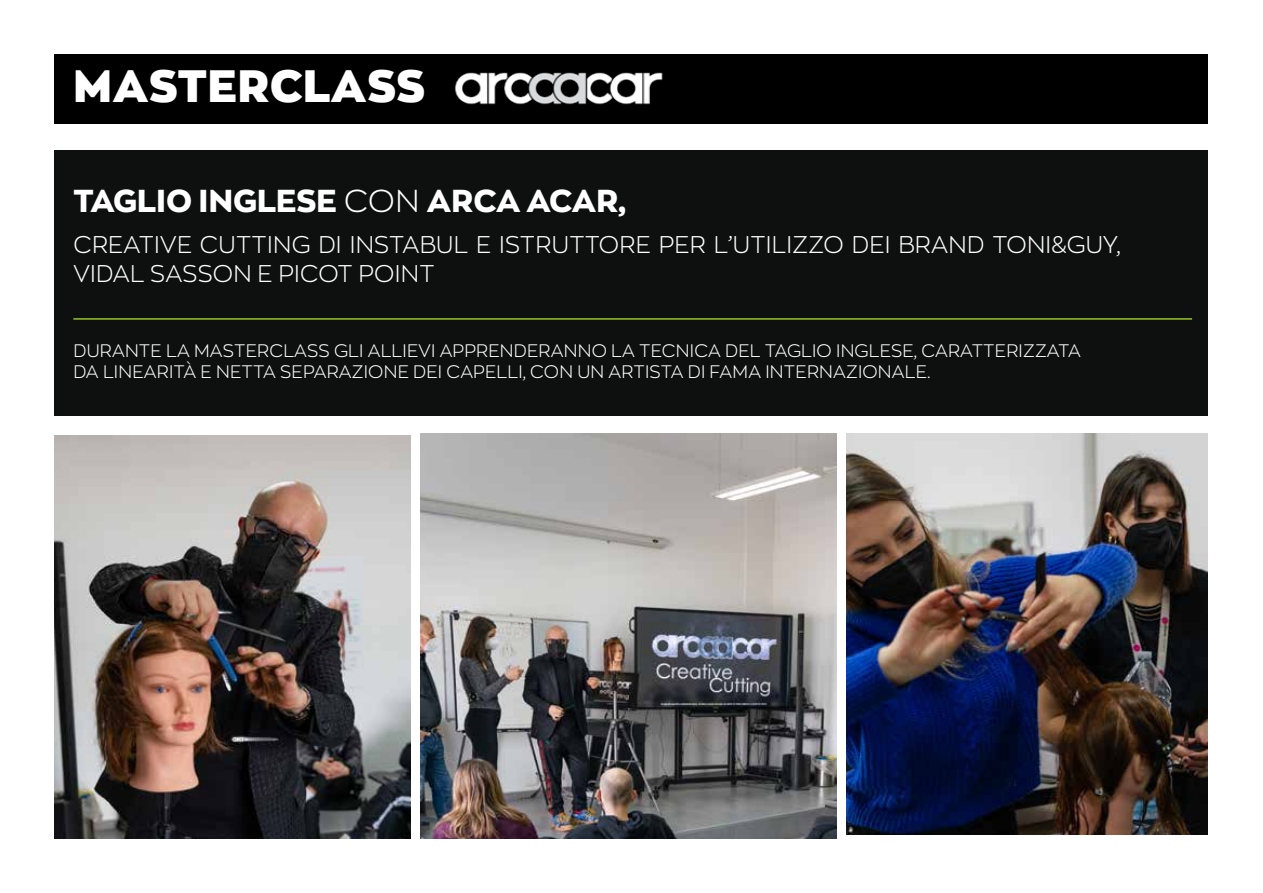
<style>
.page{position:relative;width:1263px;height:893px;background:#fff}
.page>*{position:absolute;margin:0;border:0;box-sizing:border-box;transform-origin:0 0}
.t1{font:900 45px "Zona Pro";letter-spacing:.02em;color:#fff}
.t2{font:800 31.5px "Zona Pro";letter-spacing:.01em;color:#fff}
.t3{font:300 24px/28.5px "Zona Pro";letter-spacing:.01em;color:#fff}
.t4{font:300 18px/21px "Zona Pro";letter-spacing:.01em;color:#fff}
.s1{font-weight:300}
</style>
<div class="page">
<div style="left:54px;top:54px;width:1154px;height:69px;background:#000"></div>
<div style="left:54px;top:150px;width:1154px;height:265px;background:#0e100f"></div>
<img style="left:420px;top:434px;width:417px;height:405px">
<img style="left:54px;top:435px;width:356px;height:404px">
<img style="left:847px;top:434px;width:361px;height:400px">
<hr style="left:73px;top:318px;width:1119px;height:2px;background:#98c325">
<img style="left:454px;top:72px;width:209px;height:33px">
<h1 class="t1" style="left:73px;top:57px;width:353px">MASTERCLASS</h1>
<h2 class="t2" style="left:73px;top:180px;width:554px">TAGLIO INGLESE <span class="s1">CON</span> ARCA ACAR,</h2>
<h3 class="t3" style="left:73px;top:230px;width:1049px">CREATIVE CUTTING DI INSTABUL E ISTRUTTORE PER L’UTILIZZO DEI BRAND TONI&amp;GUY,<br>VIDAL SASSON E PICOT POINT</h3>
<p class="t4" style="left:73px;top:340px;width:1009px">DURANTE LA MASTERCLASS GLI ALLIEVI APPRENDERANNO LA TECNICA DEL TAGLIO INGLESE, CARATTERIZZATA<br>DA LINEARITÀ E NETTA SEPARAZIONE DEI CAPELLI, CON UN ARTISTA DI FAMA INTERNAZIONALE.</p>
</div>
